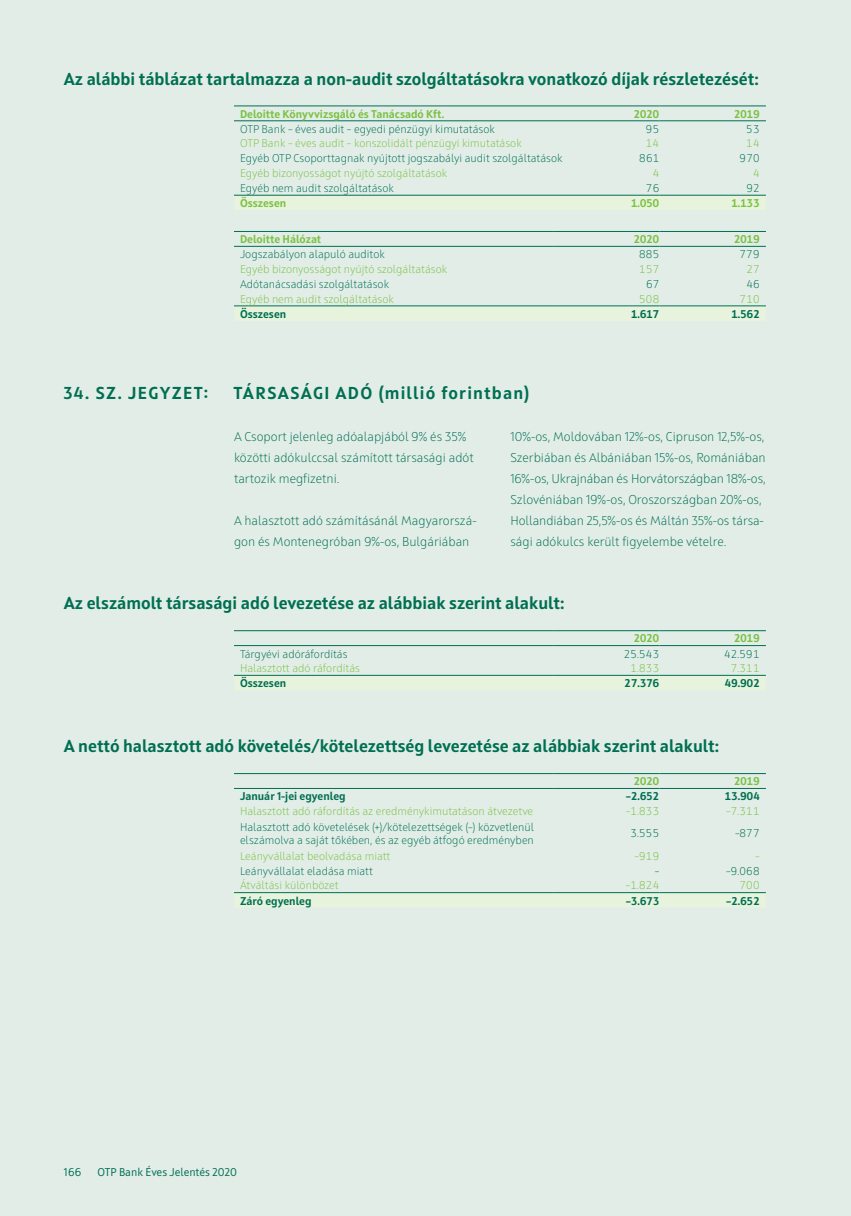
<style>
.page{position:relative;width:851px;height:1216px;background:#fff}
.page>*{position:absolute;margin:0;border:0;box-sizing:border-box;transform-origin:0 0}
.t1{font:700 17.25px "Squad";color:#006f51}
.t2{font:700 17.25px "Squad";letter-spacing:.07em;color:#006f51}
.t3{font:700 17.25px "Squad";letter-spacing:.08em;color:#006f51}
.t4{font:300 12.75px/21px "Squad";color:#006f51}
.t5{font:300 11.25px/13.5px "Squad";color:#006f51}
.t6{font:300 11.25px "Squad";color:#7bc142}
.t7{font:700 11.25px "Squad";color:#7bc142}
.t8{font:700 11.25px "Squad";color:#006f51}
.t9{font:11.25px "Squad";color:#006f51}
</style>
<div class="page">
<div style="left:0;top:0;width:850px;height:1216px;background:#e2ede8"></div>
<hr style="left:234px;top:630px;width:319px;height:1px;background:#006f51">
<hr style="left:553px;top:630px;width:106px;height:1px;background:#006f51">
<hr style="left:659px;top:630px;width:106px;height:1px;background:#006f51">
<hr style="left:234px;top:645px;width:319px;height:1px;background:#006f51">
<hr style="left:553px;top:645px;width:106px;height:1px;background:#006f51">
<hr style="left:659px;top:645px;width:106px;height:1px;background:#006f51">
<hr style="left:234px;top:675px;width:319px;height:1px;background:#006f51">
<hr style="left:553px;top:675px;width:106px;height:1px;background:#006f51">
<hr style="left:659px;top:675px;width:106px;height:1px;background:#006f51">
<hr style="left:234px;top:106px;width:425px;height:1px;background:#006f51">
<hr style="left:659px;top:106px;width:106px;height:1px;background:#006f51">
<hr style="left:234px;top:120px;width:425px;height:1px;background:#006f51">
<hr style="left:659px;top:120px;width:106px;height:1px;background:#006f51">
<hr style="left:234px;top:195px;width:425px;height:1px;background:#006f51">
<hr style="left:659px;top:195px;width:106px;height:1px;background:#006f51">
<hr style="left:234px;top:231px;width:319px;height:1px;background:#006f51">
<hr style="left:553px;top:231px;width:106px;height:1px;background:#006f51">
<hr style="left:659px;top:231px;width:106px;height:1px;background:#006f51">
<hr style="left:234px;top:246px;width:319px;height:1px;background:#006f51">
<hr style="left:553px;top:246px;width:106px;height:1px;background:#006f51">
<hr style="left:659px;top:246px;width:106px;height:1px;background:#006f51">
<hr style="left:234px;top:306px;width:319px;height:1px;background:#006f51">
<hr style="left:553px;top:306px;width:106px;height:1px;background:#006f51">
<hr style="left:659px;top:306px;width:106px;height:1px;background:#006f51">
<svg style="left:234px;top:893px;width:531px;height:1px"></svg>
<hr style="left:234px;top:773px;width:319px;height:1px;background:#006f51">
<hr style="left:553px;top:773px;width:106px;height:1px;background:#006f51">
<hr style="left:659px;top:773px;width:106px;height:1px;background:#006f51">
<hr style="left:234px;top:788px;width:319px;height:1px;background:#006f51">
<hr style="left:553px;top:788px;width:106px;height:1px;background:#006f51">
<hr style="left:659px;top:788px;width:106px;height:1px;background:#006f51">
<hr style="left:234px;top:892px;width:319px;height:1px;background:#006f51">
<hr style="left:553px;top:892px;width:106px;height:1px;background:#006f51">
<hr style="left:659px;top:892px;width:106px;height:1px;background:#006f51">
<h1 class="t1" style="left:64px;top:70px;width:696px">Az alábbi táblázat tartalmazza a non-audit szolgáltatásokra vonatkozó díjak részletezését:</h1>
<p class="t7" style="left:240px;top:108px;width:206px">Deloitte Könyvvizsgáló és Tanácsadó Kft.</p>
<p class="t7" style="left:633px;top:108px;width:28px">2020</p>
<p class="t7" style="left:733px;top:108px;width:28px">2019</p>
<p class="t5" style="left:240px;top:123px;width:256px">OTP Bank – éves audit – egyedi pénzügyi kimutatások</p>
<p class="t5" style="left:645px;top:123px;width:15px">95</p>
<p class="t5" style="left:745px;top:123px;width:15px">53</p>
<p class="t6" style="left:240px;top:138px;width:283px">OTP Bank – éves audit – konszolidált pénzügyi kimutatások</p>
<p class="t6" style="left:645px;top:138px;width:15px">14</p>
<p class="t6" style="left:745px;top:138px;width:15px">14</p>
<p class="t5" style="left:240px;top:152px;width:324px">Egyéb OTP Csoporttagnak nyújtott jogszabályi audit szolgáltatások</p>
<p class="t5" style="left:638px;top:152px;width:22px">861</p>
<p class="t5" style="left:739px;top:152px;width:22px">970</p>
<p class="t6" style="left:240px;top:168px;width:209px">Egyéb bizonyosságot nyújtó szolgáltatások</p>
<p class="t6" style="left:652px;top:168px;width:9px">4</p>
<p class="t6" style="left:752px;top:168px;width:9px">4</p>
<p class="t5" style="left:240px;top:182px;width:155px">Egyéb nem audit szolgáltatások</p>
<p class="t5" style="left:645px;top:182px;width:15px">76</p>
<p class="t5" style="left:745px;top:182px;width:15px">92</p>
<p class="t7" style="left:240px;top:198px;width:48px">Összesen</p>
<p class="t7" style="left:630px;top:198px;width:30px">1.050</p>
<p class="t7" style="left:731px;top:198px;width:30px">1.133</p>
<p class="t7" style="left:240px;top:234px;width:83px">Deloitte Hálózat</p>
<p class="t7" style="left:633px;top:234px;width:28px">2020</p>
<p class="t7" style="left:733px;top:234px;width:28px">2019</p>
<p class="t5" style="left:240px;top:248px;width:146px">Jogszabályon alapuló auditok</p>
<p class="t5" style="left:638px;top:248px;width:22px">885</p>
<p class="t5" style="left:739px;top:248px;width:22px">779</p>
<p class="t6" style="left:240px;top:264px;width:209px">Egyéb bizonyosságot nyújtó szolgáltatások</p>
<p class="t6" style="left:638px;top:264px;width:22px">157</p>
<p class="t6" style="left:745px;top:264px;width:15px">27</p>
<p class="t5" style="left:240px;top:278px;width:150px">Adótanácsadási szolgáltatások</p>
<p class="t5" style="left:645px;top:278px;width:15px">67</p>
<p class="t5" style="left:745px;top:278px;width:15px">46</p>
<p class="t6" style="left:240px;top:293px;width:155px">Egyéb nem audit szolgáltatások</p>
<p class="t6" style="left:638px;top:293px;width:22px">508</p>
<p class="t6" style="left:739px;top:293px;width:22px">710</p>
<p class="t8" style="left:240px;top:308px;width:48px">Összesen</p>
<p class="t8" style="left:630px;top:308px;width:30px">1.617</p>
<p class="t8" style="left:731px;top:308px;width:30px">1.562</p>
<h1 class="t3" style="left:64px;top:385px;width:146px">34. SZ. JEGYZET:</h1>
<h1 class="t2" style="left:233px;top:385px;width:297px">TÁRSASÁGI ADÓ (millió forintban)</h1>
<p class="t4" style="left:234px;top:427px;width:241px">A Csoport jelenleg adóalapjából 9% és 35% közötti adókulccsal számított társasági adót tartozik megfizetni.</p>
<p class="t4" style="left:234px;top:511px;width:244px">A halasztott adó számításánál Magyarorszá&shy;gon és Montenegróban 9%-os, Bulgáriában</p>
<p class="t4" style="left:510px;top:427px;width:257px">10%-os, Moldovában 12%-os, Cipruson 12,5%-os, Szerbiában és Albániában 15%-os, Romániában 16%-os, Ukrajnában és Horvátországban 18%-os, Szlovéniában 19%-os, Oroszországban 20%-os, Hollandiában 25,5%-os és Máltán 35%-os társa&shy;sági adókulcs került figyelembe vételre.</p>
<h1 class="t1" style="left:64px;top:595px;width:502px">Az elszámolt társasági adó levezetése az alábbiak szerint alakult:</h1>
<p class="t7" style="left:633px;top:633px;width:28px">2020</p>
<p class="t7" style="left:733px;top:633px;width:28px">2019</p>
<p class="t5" style="left:240px;top:647px;width:109px">Tárgyévi adóráfordítás</p>
<p class="t5" style="left:623px;top:647px;width:38px">25.543</p>
<p class="t5" style="left:723px;top:647px;width:38px">42.591</p>
<p class="t6" style="left:240px;top:663px;width:121px">Halasztott adó ráfordítás</p>
<p class="t6" style="left:630px;top:663px;width:31px">1.833</p>
<p class="t6" style="left:730px;top:663px;width:31px">7.311</p>
<p class="t8" style="left:240px;top:678px;width:48px">Összesen</p>
<p class="t8" style="left:624px;top:678px;width:37px">27.376</p>
<p class="t8" style="left:724px;top:678px;width:37px">49.902</p>
<h1 class="t1" style="left:64px;top:738px;width:657px">A nettó halasztott adó követelés/kötelezettség levezetése az alábbiak szerint alakult:</h1>
<p class="t7" style="left:633px;top:776px;width:28px">2020</p>
<p class="t7" style="left:733px;top:776px;width:28px">2019</p>
<p class="t8" style="left:240px;top:791px;width:107px">Január 1-jei egyenleg</p>
<p class="t8" style="left:625px;top:791px;width:35px">–2.652</p>
<p class="t8" style="left:724px;top:791px;width:37px">13.904</p>
<p class="t6" style="left:240px;top:806px;width:295px">Halasztott adó ráfordítás az eredménykimutatáson átvezetve</p>
<p class="t6" style="left:625px;top:806px;width:35px">–1.833</p>
<p class="t6" style="left:726px;top:806px;width:35px">–7.311</p>
<p class="t5" style="left:240px;top:821px;width:295px">Halasztott adó követelések (+)/kötelezettségek (–) közvetlenül elszámolva a saját tőkében, és az egyéb átfogó eredményben</p>
<p class="t5" style="left:630px;top:827px;width:31px">3.555</p>
<p class="t5" style="left:734px;top:827px;width:26px">–877</p>
<p class="t6" style="left:240px;top:850px;width:152px">Leányvállalat beolvadása miatt</p>
<p class="t6" style="left:634px;top:850px;width:26px">–919</p>
<p class="t6" style="left:755px;top:850px;width:6px">–</p>
<p class="t5" style="left:240px;top:865px;width:134px">Leányvállalat eladása miatt</p>
<p class="t5" style="left:654px;top:865px;width:6px">–</p>
<p class="t5" style="left:726px;top:865px;width:35px">–9.068</p>
<p class="t6" style="left:240px;top:880px;width:100px">Átváltási különbözet</p>
<p class="t6" style="left:625px;top:880px;width:35px">–1.824</p>
<p class="t6" style="left:739px;top:880px;width:22px">700</p>
<p class="t8" style="left:240px;top:895px;width:73px">Záró egyenleg</p>
<p class="t8" style="left:625px;top:895px;width:35px">–3.673</p>
<p class="t8" style="left:726px;top:895px;width:35px">–2.652</p>
<p class="t9" style="left:64px;top:1167px;width:19px">166</p>
<p class="t9" style="left:97px;top:1167px;width:141px">OTP Bank Éves Jelentés 2020</p>
</div>
